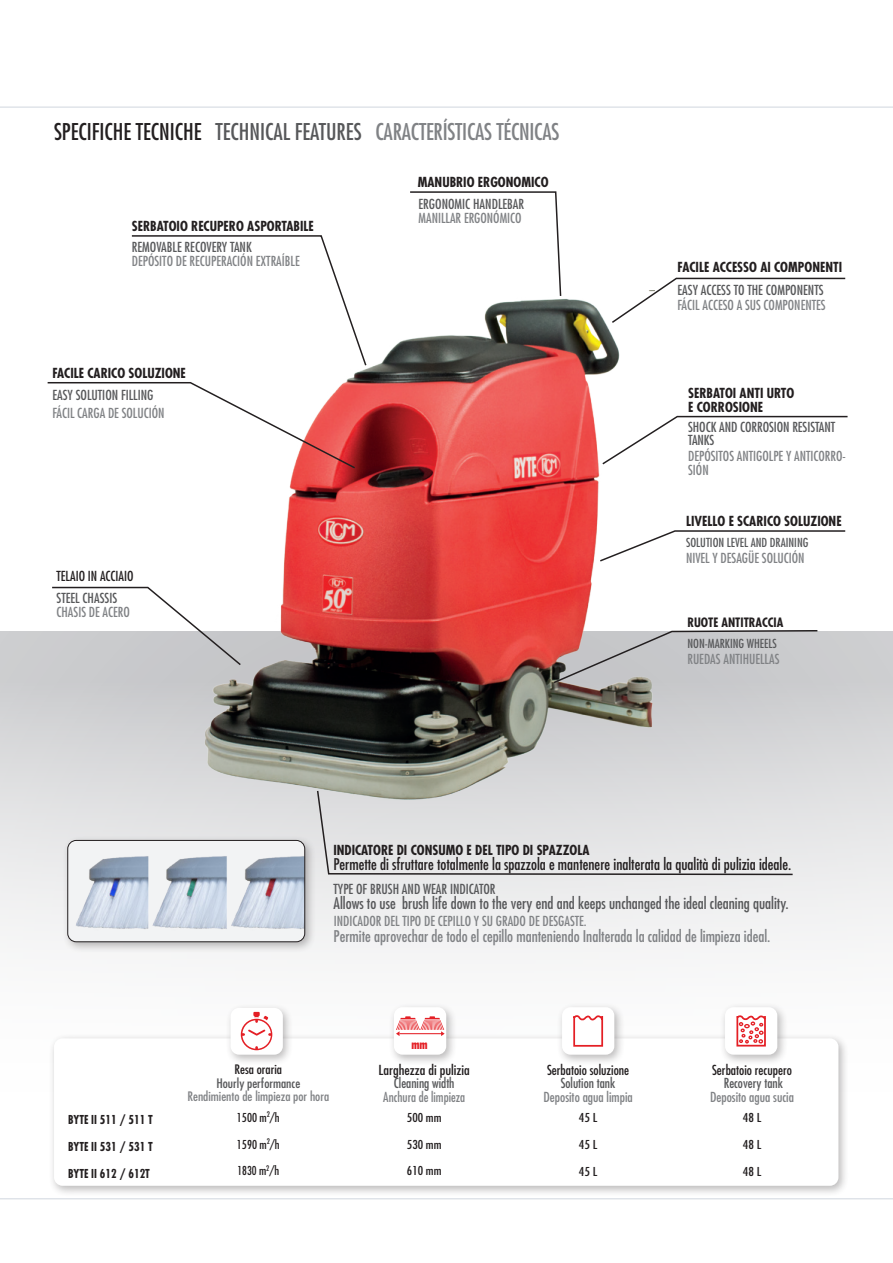
<style>
.page{position:relative;width:893px;height:1263px;background:#fff}
.page>*{position:absolute;margin:0;border:0;box-sizing:border-box;transform-origin:0 0}
.t1{font:condensed 22.5px "Futura Std";color:#808285}
.t2{font:condensed 15.75px "Futura Std";color:#231f20}
.t3{font:condensed 15.75px "Futura Std";color:#808285}
.t4{font:condensed 15.75px "Futura Std";color:#57585a}
.t5{font:condensed 13.5px/13.5px "Futura Std";color:#808285}
.t6{font:condensed 13.5px/13.5px "Futura Std";color:#57585a}
.t7{font:700 condensed 13.5px/13.5px "Futura Std";color:#231f20}
.t8{font:condensed 13.5px "Futura Std";color:#231f20}
.t9{font:condensed 13.5px "Futura Std";color:#231f20;scale:1.1 1}
.t10{font:condensed 12.75px "Futura Std";color:#808285;scale:1.07 1}
.t11{font:condensed 12.75px "Futura Std";color:#57585a;scale:1.07 1}
.t12{font:condensed 12.75px "Futura Std";color:#231f20;scale:1.07 1}
.t13{font:700 condensed 12.75px "Futura Std";color:#e41f25}
.t14{font:700 condensed 12.6px "Futura Std";color:#231f20}
.t15{font:condensed 12.15px "Futura Std";color:#57585a}
.t16{font:700 condensed 12px "Futura Std";color:#231f20;scale:.95 1}
.t17{font:condensed 12px "Futura Std";color:#231f20}
.t18{font:condensed 12px "Futura Std";color:#231f20;scale:1.13 1}
.t19{font:condensed 12px "Futura Std";color:#231f20;scale:1.1 1}
.s1{color:#231f20}
.s2{color:#57585a}
</style>
<div class="page">
<div style="left:0;top:631px;width:893px;height:632px;background:linear-gradient(to bottom,#cfd0d2,#fff)"></div>
<hr style="left:0;top:107px;width:893px;height:1px;background:#d0d6de">
<hr style="left:0;top:1198px;width:893px;height:1px;background:#d0d6de">
<img style="left:199px;top:299px;width:455px;height:506px">
<svg style="left:131px;top:235px;width:237px;height:132px"></svg>
<svg style="left:410px;top:191px;width:152px;height:105px"></svg>
<svg style="left:610px;top:277px;width:236px;height:47px"></svg>
<svg style="left:601px;top:415px;width:247px;height:51px"></svg>
<svg style="left:598px;top:529px;width:248px;height:34px"></svg>
<svg style="left:51px;top:586px;width:191px;height:81px"></svg>
<div style="left:49px;top:1033px;width:800px;height:164px;background:#231f20;opacity:.31"></div>
<div style="left:54px;top:1038px;width:784px;height:148px;background:#fff;border-radius:9px"></div>
<div style="left:225px;top:1003px;width:69px;height:63px;background:#231f20;opacity:.31"></div>
<div style="left:231px;top:1008px;width:52px;height:47px;background:#fff;border-radius:9px"></div>
<svg style="left:241px;top:1012px;width:31px;height:38px"></svg>
<div style="left:557px;top:1002px;width:68px;height:64px;background:#231f20;opacity:.31"></div>
<div style="left:562px;top:1007px;width:52px;height:48px;background:#fff;border-radius:9px"></div>
<svg style="left:573px;top:1015px;width:31px;height:32px"></svg>
<div style="left:720px;top:1002px;width:68px;height:64px;background:#231f20;opacity:.31"></div>
<div style="left:725px;top:1007px;width:52px;height:48px;background:#fff;border-radius:9px"></div>
<div style="left:736px;top:1015px;width:30px;height:31px;border:2px solid #e41f25"></div>
<svg style="left:736px;top:1015px;width:30px;height:28px"></svg>
<div style="left:389px;top:1002px;width:68px;height:64px;background:#231f20;opacity:.31"></div>
<div style="left:394px;top:1007px;width:52px;height:48px;background:#fff;border-radius:9px"></div>
<svg style="left:396px;top:1016px;width:49px;height:20px"></svg>
<svg style="left:552px;top:629px;width:267px;height:55px;background:#c2babc"></svg>
<svg style="left:47px;top:381px;width:310px;height:89px"></svg>
<div style="left:62px;top:835px;width:254px;height:118px;background:#231f20;opacity:.31"></div>
<div style="left:68px;top:840px;width:237px;height:102px;background:#f2f3f4;border-radius:9px"></div>
<img style="left:76px;top:856px;width:227px;height:73px">
<div style="left:67px;top:840px;width:238px;height:102px;border:1px solid #231f20;border-radius:9px"></div>
<svg style="left:316px;top:789px;width:478px;height:87px;background:#ddddde"></svg>
<h1 class="t1" style="left:54px;top:118px;width:507px"><span class="s1">SPECIFICHE TECNICHE</span> <span class="s2">TECHNICAL FEATURES</span> CARACTERÍSTICAS TÉCNICAS</h1>
<p class="t7" style="left:132px;top:219px;width:183px">SERBATOIO RECUPERO ASPORTABILE</p>
<p class="t6" style="left:132px;top:240px;width:121px">REMOVABLE RECOVERY TANK</p>
<p class="t5" style="left:132px;top:254px;width:169px">DEPÓSITO DE RECUPERACIÓN EXTRAÍBLE</p>
<p class="t7" style="left:52px;top:367px;width:135px">FACILE CARICO SOLUZIONE</p>
<p class="t6" style="left:52px;top:389px;width:103px">EASY SOLUTION FILLING</p>
<p class="t5" style="left:52px;top:406px;width:114px">FÁCIL CARGA DE SOLUCIÓN</p>
<p class="t8" style="left:57px;top:568px;width:78px">TELAIO IN ACCIAIO</p>
<p class="t5" style="left:57px;top:605px;width:75px">CHASIS DE ACERO</p>
<p class="t6" style="left:57px;top:591px;width:62px">STEEL CHASSIS</p>
<p class="t7" style="left:418px;top:176px;width:132px">MANUBRIO ERGONOMICO</p>
<p class="t6" style="left:419px;top:197px;width:107px">ERGONOMIC HANDLEBAR</p>
<p class="t5" style="left:419px;top:211px;width:105px">MANILLAR ERGONÓMICO</p>
<p class="t7" style="left:677px;top:261px;width:166px">FACILE ACCESSO AI COMPONENTI</p>
<p class="t6" style="left:677px;top:283px;width:148px">EASY ACCESS TO THE COMPONENTS</p>
<p class="t5" style="left:677px;top:298px;width:150px">FÁCIL ACCESO A SUS COMPONENTES</p>
<p class="t7" style="left:688px;top:387px;width:108px">SERBATOI ANTI URTO<br>E CORROSIONE</p>
<p class="t6" style="left:688px;top:420px;width:149px">SHOCK AND CORROSION RESISTANT<br>TANKS</p>
<p class="t5" style="left:688px;top:449px;width:159px">DEPÓSITOS ANTIGOLPE Y ANTICORRO-<br>SIÓN</p>
<p class="t7" style="left:686px;top:514px;width:157px">LIVELLO E SCARICO SOLUZIONE</p>
<p class="t15" style="left:686px;top:536px;width:124px">SOLUTION LEVEL AND DRAINING</p>
<p class="t5" style="left:686px;top:551px;width:120px">NIVEL Y DESAGÜE SOLUCIÓN</p>
<p class="t14" style="left:687px;top:615px;width:98px">RUOTE ANTITRACCIA</p>
<p class="t15" style="left:687px;top:637px;width:91px">NON-MARKING WHEELS</p>
<p class="t5" style="left:687px;top:652px;width:94px">RUEDAS ANTIHUELLAS</p>
<p class="t7" style="left:333px;top:844px;width:258px">INDICATORE DI CONSUMO E DEL TIPO DI SPAZZOLA</p>
<p class="t2" style="left:333px;top:854px;width:459px">Permette di sfruttare totalmente la spazzola e mantenere inalterata la qualità di pulizia ideale.</p>
<p class="t4" style="left:334px;top:893px;width:457px">Allows to use brush life down to the very end and keeps unchanged the ideal cleaning quality.</p>
<p class="t3" style="left:334px;top:927px;width:438px">Permite aprovechar de todo el cepillo manteniendo Inalterada la calidad de limpieza ideal.</p>
<p class="t6" style="left:334px;top:882px;width:164px">TYPE OF BRUSH AND WEAR INDICATOR</p>
<p class="t5" style="left:334px;top:914px;width:254px">INDICADOR DEL TIPO DE CEPILLO Y SU GRADO DE DESGASTE.</p>
<p class="t13" style="left:411px;top:1037px;width:18px">mm</p>
<p class="t12" style="left:235px;top:1062px;width:46px">Resa oraria</p>
<p class="t11" style="left:216px;top:1075px;width:80px">Hourly performance</p>
<p class="t10" style="left:187px;top:1089px;width:134px">Rendimiento de limpieza por hora</p>
<p class="t9" style="left:379px;top:1062px;width:84px">Larghezza di pulizia</p>
<p class="t6" style="left:394px;top:1076px;width:62px">Cleaning width</p>
<p class="t5" style="left:383px;top:1090px;width:83px">Anchura de limpieza</p>
<p class="t8" style="left:547px;top:1062px;width:84px">Serbatoio soluzione</p>
<p class="t6" style="left:561px;top:1076px;width:56px">Solution tank</p>
<p class="t5" style="left:543px;top:1090px;width:91px">Deposito agua limpia</p>
<p class="t8" style="left:712px;top:1062px;width:81px">Serbatoio recupero</p>
<p class="t6" style="left:724px;top:1076px;width:61px">Recovery tank</p>
<p class="t5" style="left:710px;top:1090px;width:85px">Deposito agua sucia</p>
<p class="t16" style="left:68px;top:1113px;width:91px">BYTE II 511 / 511 T</p>
<p class="t17" style="left:237px;top:1110px;width:44px">1500 m<sup>2</sup>/h</p>
<p class="t19" style="left:407px;top:1110px;width:33px">500 mm</p>
<p class="t18" style="left:579px;top:1110px;width:18px">45 L</p>
<p class="t18" style="left:743px;top:1110px;width:18px">48 L</p>
<p class="t16" style="left:68px;top:1139px;width:91px">BYTE II 531 / 531 T</p>
<p class="t17" style="left:237px;top:1137px;width:44px">1590 m<sup>2</sup>/h</p>
<p class="t19" style="left:407px;top:1137px;width:33px">530 mm</p>
<p class="t18" style="left:579px;top:1137px;width:18px">45 L</p>
<p class="t18" style="left:743px;top:1137px;width:18px">48 L</p>
<p class="t16" style="left:68px;top:1166px;width:88px">BYTE II 612 / 612T</p>
<p class="t17" style="left:237px;top:1164px;width:43px">1830 m<sup>2</sup>/h</p>
<p class="t19" style="left:407px;top:1164px;width:33px">610 mm</p>
<p class="t18" style="left:579px;top:1164px;width:18px">45 L</p>
<p class="t18" style="left:743px;top:1164px;width:18px">48 L</p>
</div>
